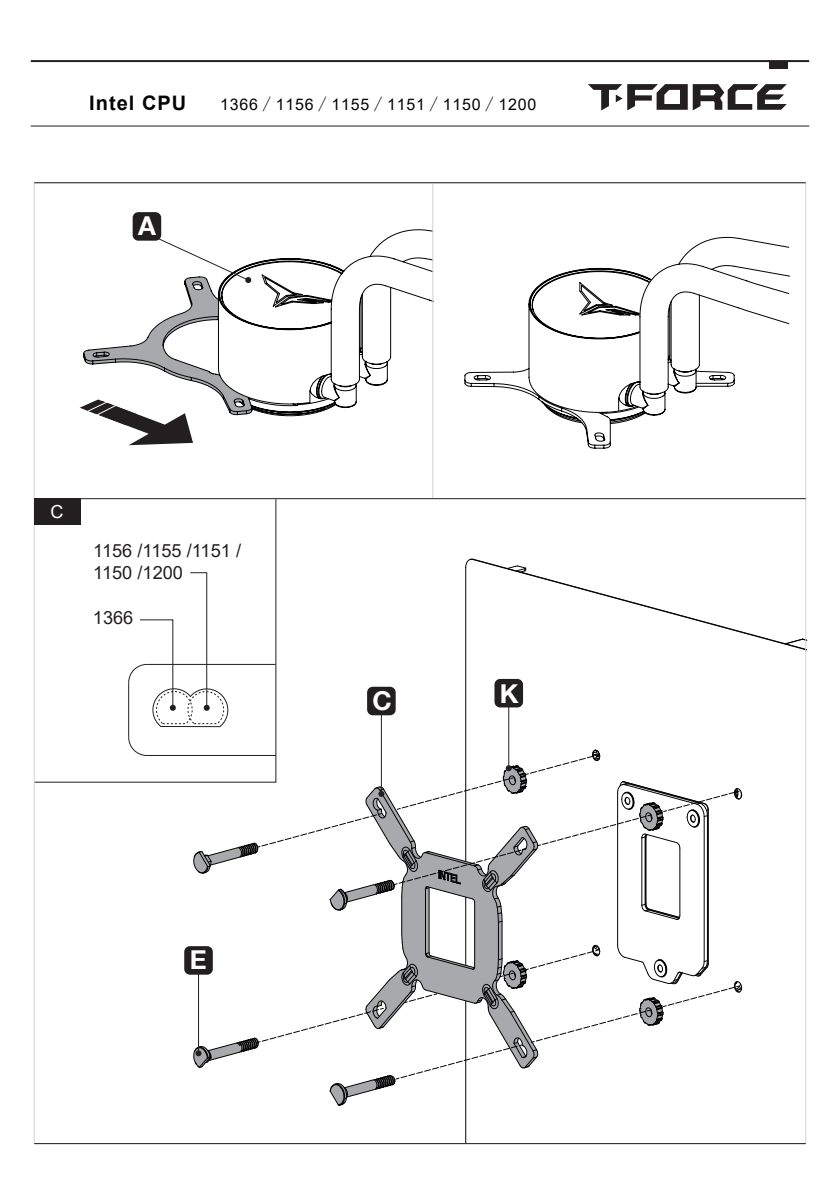
<style>
.page{position:relative;width:840px;height:1191px;background:#fff}
.page>*{position:absolute;margin:0;border:0;box-sizing:border-box;transform-origin:0 0}
.t1{font:700 26px "Helvetica Neue LT";color:#fff}
.t2{font:700 20px "Arial";letter-spacing:.05em;color:#030303}
.t3{font:18.2px/21.8px "Arial";color:#231f20}
.t4{font:18px "Arial";color:#fff}
.t5{font:16px "Arial";letter-spacing:.05em;color:#030303}
.s1{font-family:"Adobe Ming Std";font-weight:300}
</style>
<div class="page">
<div style="left:367px;top:687px;width:28px;height:28px;background:#231f20;border-radius:6px"></div>
<div style="left:184px;top:946px;width:29px;height:28px;background:#231f20;border-radius:6px"></div>
<div style="left:133px;top:212px;width:28px;height:29px;background:#231f20;border-radius:6px"></div>
<svg style="left:132px;top:229px;width:302px;height:187px"></svg>
<svg style="left:464px;top:268px;width:177px;height:181px"></svg>
<svg style="left:605px;top:237px;width:184px;height:179px"></svg>
<hr style="left:465px;top:567px;width:1px;height:576px;background:#030303">
<hr style="left:706px;top:815px;width:1px;height:145px;background:#030303">
<hr style="left:617px;top:793px;width:1px;height:152px;background:#030303">
<hr style="left:703px;top:816px;width:1px;height:145px;background:#030303">
<hr style="left:707px;top:810px;width:1px;height:153px;background:#030303">
<svg style="left:465px;top:558px;width:341px;height:118px"></svg>
<svg style="left:402px;top:923px;width:101px;height:10px"></svg>
<hr style="left:428px;top:887px;width:1px;height:65px;background:#030303">
<hr style="left:501px;top:921px;width:1px;height:37px;background:#030303">
<hr style="left:474px;top:902px;width:1px;height:65px;background:#030303">
<hr style="left:425px;top:888px;width:1px;height:65px;background:#030303">
<hr style="left:498px;top:922px;width:1px;height:37px;background:#030303">
<hr style="left:401px;top:896px;width:1px;height:37px;background:#030303">
<svg style="left:193px;top:933px;width:548px;height:172px"></svg>
<hr style="left:508px;top:692px;width:1px;height:76px;background:#231f20">
<hr style="left:380px;top:701px;width:1px;height:93px;background:#231f20">
<svg style="left:193px;top:749px;width:548px;height:174px"></svg>
<hr style="left:432px;top:184px;width:1px;height:314px;background:#d1d2d4">
<svg style="left:33px;top:498px;width:244px;height:285px"></svg>
<svg style="left:80px;top:233px;width:172px;height:212px"></svg>
<div style="left:494px;top:679px;width:28px;height:28px;background:#231f20;border-radius:6px"></div>
<hr style="left:34px;top:182px;width:771px;height:1px;background:#231f20">
<hr style="left:34px;top:1143px;width:771px;height:1px;background:#231f20">
<hr style="left:31px;top:60px;width:777px;height:2px;background:#231f20">
<div style="left:769px;top:61px;width:18px;height:8px;background:#231f20"></div>
<hr style="left:31px;top:126px;width:777px;height:1px;background:#231f20">
<svg style="left:588px;top:84px;width:198px;height:26px"></svg>
<div style="left:34px;top:498px;width:46px;height:27px;background:#231f20"></div>
<hr style="left:34px;top:498px;width:771px;height:1px;background:#231f20">
<p class="t2" style="left:89px;top:89px;width:98px">Intel CPU</p>
<p class="t5" style="left:220px;top:93px;width:317px">1366<span class="s1">／</span>1156<span class="s1">／</span>1155<span class="s1">／</span>1151<span class="s1">／</span>1150<span class="s1">／</span>1200</p>
<h1 class="t1" style="left:138px;top:210px;width:19px">A</h1>
<p class="t4" style="left:51px;top:499px;width:14px">C</p>
<p class="t3" style="left:93px;top:539px;width:149px">1156 /1155 /1151 /<br>1150 /1200</p>
<p class="t3" style="left:93px;top:606px;width:42px">1366</p>
<h1 class="t1" style="left:190px;top:943px;width:18px">E</h1>
<h1 class="t1" style="left:372px;top:684px;width:21px">C</h1>
<h1 class="t1" style="left:499px;top:677px;width:20px">K</h1>
</div>
